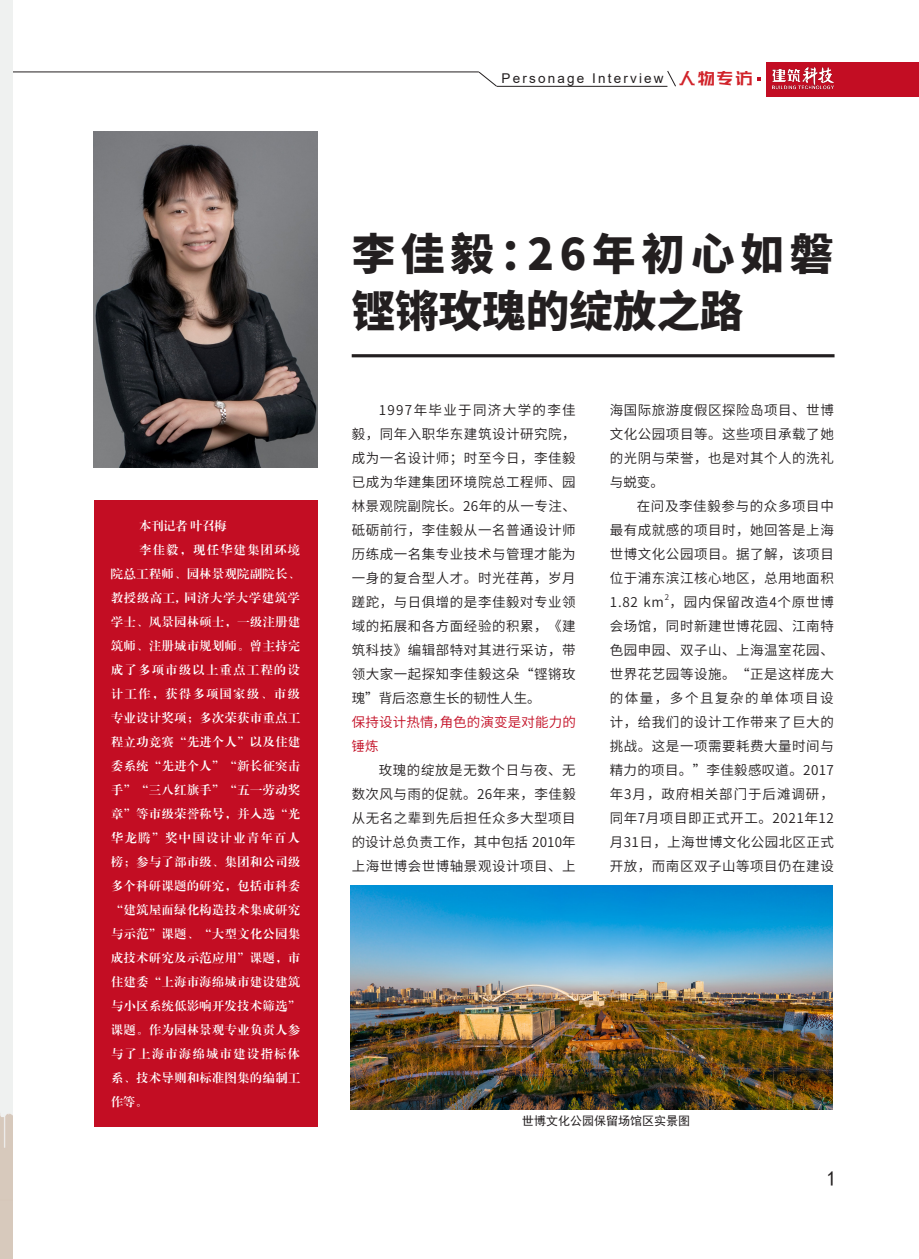
<style>
.page{position:relative;width:919px;height:1259px;background:#fff}
.page>*{position:absolute;margin:0;border:0;box-sizing:border-box;transform-origin:0 0}
.t1{font:900 43.5px/57px "Noto Sans Hans";letter-spacing:.065em;color:#231f20}
.t2{font:21px "Sim Hei";color:#231f20}
.t3{font:600 13.5px/24px "Noto Sans Hans";letter-spacing:.04em;color:#231f20;text-align:justify}
.t4{font:13.5px "Arial";letter-spacing:.16em;color:#231f20}
.t5{font:600 13.5px/24px "Noto Sans Hans";letter-spacing:.01em;color:#c30d23}
.t6{font:12px "FZXBSJW GB1 0";letter-spacing:.05em;color:#fff}
.t7{font:12px "FZXBSJW GB1 0";letter-spacing:.13em;color:#fff}
.t8{font:12px "FZXBSJW GB1 0";letter-spacing:.075em;color:#fff}
.t9{font:12px "Sim Hei";color:#231f20}
.t10{font:12px "FZXBSJW GB1 0";letter-spacing:.125em;color:#fff}
.t11{font:600 7.8px "Noto Sans Hans";color:#231f20}
.s1{font-family:"Hu Xiao Bo Ku Hei";font-size:24px;color:#d1232a}
</style>
<div class="page">
<svg style="left:667px;top:71px;width:9px;height:16px"></svg>
<hr style="left:496px;top:86px;width:171px;height:1px;background:#231f20">
<div style="left:765px;top:62px;width:153px;height:34px;background:#c30d23"></div>
<img style="left:772px;top:68px;width:61px;height:22px">
<svg style="left:757px;top:77px;width:4px;height:4px"></svg>
<svg style="left:478px;top:71px;width:19px;height:16px"></svg>
<hr style="left:13px;top:72px;width:466px;height:1px;background:#231f20">
<img style="left:0;top:0;width:13px;height:1259px">
<hr style="left:351px;top:354px;width:483px;height:3px;background:#231f20">
<img style="left:94px;top:132px;width:223px;height:335px">
<div style="left:94px;top:500px;width:223px;height:627px;background:#c30d23"></div>
<img style="left:350px;top:886px;width:482px;height:224px">
<p class="t4" style="left:501px;top:69px;width:252px">Personage Interview <span class="s1">人物专访</span></p>
<p class="t6" style="left:139px;top:519px;width:88px">本刊记者 叶召梅</p>
<p class="t10" style="left:139px;top:543px;width:162px">李佳毅，现任华建集团环境</p>
<p class="t6" style="left:111px;top:567px;width:190px">院总工程师、园林景观院副院长、</p>
<p class="t8" style="left:111px;top:591px;width:190px">教授级高工, 同济大学大学建筑学</p>
<p class="t6" style="left:111px;top:615px;width:190px">学士、风景园林硕士，一级注册建</p>
<p class="t6" style="left:111px;top:639px;width:190px">筑师、注册城市规划师。曾主持完</p>
<p class="t7" style="left:111px;top:663px;width:190px">成了多项市级以上重点工程的设</p>
<p class="t7" style="left:111px;top:687px;width:190px">计工作，获得多项国家级、市级</p>
<p class="t6" style="left:111px;top:711px;width:190px">专业设计奖项；多次荣获市重点工</p>
<p class="t6" style="left:111px;top:735px;width:190px">程立功竞赛“先进个人”以及住建</p>
<p class="t6" style="left:111px;top:759px;width:190px">委系统“先进个人”“新长征突击</p>
<p class="t6" style="left:111px;top:783px;width:190px">手”“三八红旗手”“五一劳动奖</p>
<p class="t6" style="left:111px;top:807px;width:190px">章”等市级荣誉称号，并入选“光</p>
<p class="t7" style="left:111px;top:831px;width:190px">华龙腾”奖中国设计业青年百人</p>
<p class="t6" style="left:111px;top:855px;width:190px">榜；参与了部市级、集团和公司级</p>
<p class="t6" style="left:111px;top:879px;width:190px">多个科研课题的研究，包括市科委</p>
<p class="t6" style="left:111px;top:903px;width:190px">“建筑屋面绿化构造技术集成研究</p>
<p class="t6" style="left:111px;top:927px;width:190px">与示范”课题、“大型文化公园集</p>
<p class="t6" style="left:111px;top:951px;width:190px">成技术研究及示范应用”课题，市</p>
<p class="t6" style="left:111px;top:975px;width:190px">住建委“上海市海绵城市建设建筑</p>
<p class="t6" style="left:111px;top:999px;width:190px">与小区系统低影响开发技术筛选”</p>
<p class="t6" style="left:111px;top:1023px;width:190px">课题。作为园林景观专业负责人参</p>
<p class="t7" style="left:111px;top:1047px;width:190px">与了上海市海绵城市建设指标体</p>
<p class="t6" style="left:111px;top:1071px;width:190px">系、技术导则和标准图集的编制工</p>
<p class="t6" style="left:111px;top:1095px;width:37px">作等。</p>
<h1 class="t1" style="left:351px;top:227px;width:483px">李佳毅：26年初心如磐铿锵玫瑰的绽放之路</h1>
<p class="t3" style="left:351px;top:398px;width:226px;text-indent:27px">1997年毕业于同济大学的李佳毅，同年入职华东建筑设计研究院，成为一名设计师；时至今日，李佳毅已成为华建集团环境院总工程师、园林景观院副院长。26年的从一专注、砥砺前行，李佳毅从一名普通设计师历练成一名集专业技术与管理才能为一身的复合型人才。时光荏苒，岁月蹉跎，与日俱增的是李佳毅对专业领域的拓展和各方面经验的积累，《建筑科技》编辑部特对其进行采访，带领大家一起探知李佳毅这朵“铿锵玫瑰”背后恣意生长的韧性人生。</p>
<p class="t5" style="left:351px;top:710px;width:226px">保持设计热情，角色的演变是对能力的锤炼</p>
<p class="t3" style="left:351px;top:758px;width:226px;text-indent:27px">玫瑰的绽放是无数个日与夜、无数次风与雨的促就。26年来，李佳毅从无名之辈到先后担任众多大型项目的设计总负责工作，其中包括 2010年上海世博会世博轴景观设计项目、上</p>
<p class="t3" style="left:609px;top:398px;width:225px">海国际旅游度假区探险岛项目、世博文化公园项目等。这些项目承载了她的光阴与荣誉，也是对其个人的洗礼与蜕变。</p>
<p class="t3" style="left:609px;top:494px;width:225px;text-indent:27px">在问及李佳毅参与的众多项目中最有成就感的项目时，她回答是上海世博文化公园项目。据了解，该项目位于浦东滨江核心地区，总用地面积1.82 km ，园内保留改造4个原世博</p>
<p class="t11" style="left:664px;top:593px;width:6px">2</p>
<p class="t3" style="left:609px;top:614px;width:226px">会场馆，同时新建世博花园、江南特色园申园、双子山、上海温室花园、世界花艺园等设施。“正是这样庞大的体量，多个且复杂的单体项目设计，给我们的设计工作带来了巨大的挑战。这是一项需要耗费大量时间与精力的项目。”李佳毅感叹道。2017年3月，政府相关部门于后滩调研，同年7月项目即正式开工。2021年12月31日，上海世博文化公园北区正式开放，而南区双子山等项目仍在建设</p>
<p class="t9" style="left:522px;top:1115px;width:169px">世博文化公园保留场馆区实景图</p>
<h2 class="t2" style="left:826px;top:1167px;width:12px">1</h2>
</div>
